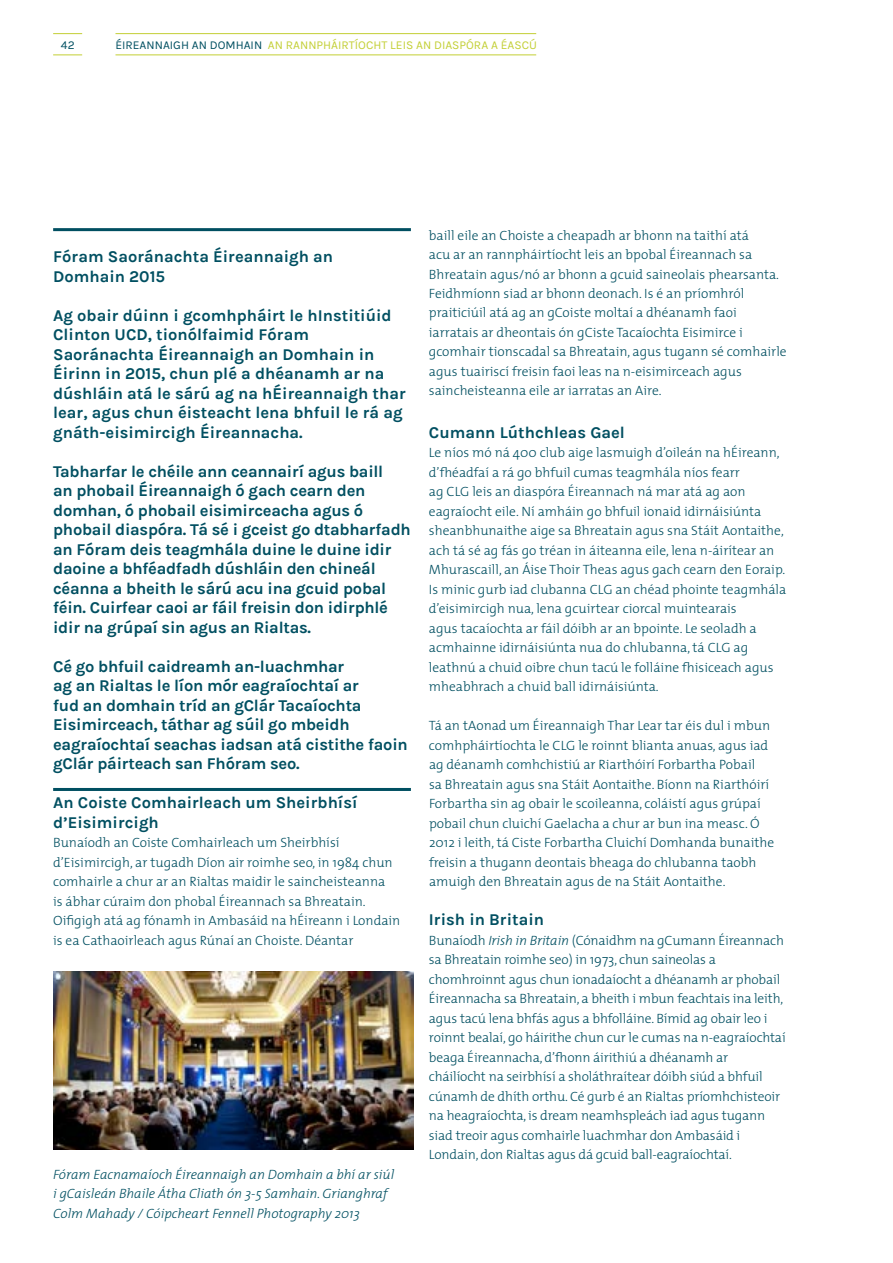
<style>
.page{position:relative;width:893px;height:1263px;background:#fff}
.page>*{position:absolute;margin:0;border:0;box-sizing:border-box;transform-origin:0 0}
.t1{font:700 16.5px/19.5px "Karla";letter-spacing:-.015em;color:#004f61}
.t2{font:300 13.5px/19.5px "The Mix";color:#004f61}
.t3{font:italic 300 13.5px/19.5px "The Mix";color:#004f61}
.t4{font:12px "Karla";color:#c3cf35}
.t5{font:12px "Karla";color:#004f61}
.s1{color:#c3cf35}
.s2{font-style:italic}
</style>
<div class="page">
<svg style="left:53px;top:33px;width:29px;height:1px"></svg>
<svg style="left:53px;top:54px;width:29px;height:1px"></svg>
<hr style="left:53px;top:228px;width:358px;height:3px;background:#004f61">
<hr style="left:53px;top:788px;width:358px;height:3px;background:#004f61">
<img style="left:53px;top:971px;width:360px;height:178px">
<hr style="left:115px;top:54px;width:421px;height:1px;background:#c3cf35">
<hr style="left:115px;top:33px;width:421px;height:1px;background:#c3cf35">
<p class="t5" style="left:61px;top:38px;width:15px">42</p>
<p class="t5" style="left:115px;top:38px;width:19px">ÉIREANNA</p>
<p class="t5" style="left:170px;top:38px;width:132px">IGH AN DOMHAIN <span class="s1">AN RANNP</span></p>
<p class="t4" style="left:323px;top:38px;width:215px">HÁIRTÍOCHT LE IS AN DIASPÓRA A ÉASCÚ</p>
<p class="t1" style="left:53px;top:247px;width:281px">Fóram Saoránachta Éireannaigh an<br>Domhain 2015</p>
<p class="t1" style="left:53px;top:306px;width:354px">Ag obair dúinn i gcomhpháirt le hInstitiúid Clinton UCD, tionólfaimid Fóram Saoránachta Éireannaigh an Domhain in Éirinn in 2015, chun plé a dhéanamh ar na dúshláin atá le sárú ag na hÉireannaigh thar lear, agus chun éisteacht lena bhfuil le rá ag gnáth-eisimircigh Éireannacha.</p>
<p class="t1" style="left:53px;top:462px;width:359px">Tabharfar le chéile ann ceannairí agus baill<br>an phobail Éireannaigh ó gach cearn den domhan, ó phobail eisimirceacha agus ó phobail diaspóra. Tá sé i gceist go dtabharfadh an Fóram deis teagmhála duine le duine idir daoine a bhféadfadh dúshláin den chineál céanna a bheith le sárú acu ina gcuid pobal féin. Cuirfear caoi ar fáil freisin don idirphlé idir na grúpaí sin agus an Rialtas.</p>
<p class="t1" style="left:53px;top:657px;width:356px">Cé go bhfuil caidreamh an-luachmhar<br>ag an Rialtas le líon mór eagraíochtaí ar<br>fud an domhain tríd an gClár Tacaíochta Eisimirceach, táthar ag súil go mbeidh eagraíochtaí seachas iadsan atá cistithe faoin gClár páirteach san Fhóram seo.</p>
<p class="t1" style="left:53px;top:793px;width:306px">An Coiste Comhairleach um Sheirbhísí d’Eisimircigh</p>
<p class="t2" style="left:53px;top:833px;width:349px">Bunaíodh an Coiste Comhairleach um Sheirbhísí d’Eisimircigh, ar tugadh Díon air roimhe seo, in 1984 chun comhairle a chur ar an Rialtas maidir le saincheisteanna<br>is ábhar cúraim don phobal Éireannach sa Bhreatain.<br>Oifigigh atá ag fónamh in Ambasáid na hÉireann i Londain is ea Cathaoirleach agus Rúnaí an Choiste. Déantar</p>
<p class="t3" style="left:53px;top:1164px;width:343px">Fóram Eacnamaíoch Éireannaigh an Domhain a bhí ar siúl i gCaisleán Bhaile Átha Cliath ón 3-5 Samhain. Grianghraf<br>Colm Mahady / Cóipcheart Fennell Photography 2013</p>
<p class="t2" style="left:429px;top:225px;width:359px">baill eile an Choiste a cheapadh ar bhonn na taithí atá<br>acu ar an rannpháirtíocht leis an bpobal Éireannach sa Bhreatain agus/nó ar bhonn a gcuid saineolais phearsanta.<br>Feidhmíonn siad ar bhonn deonach. Is é an príomhról praiticiúil atá ag an gCoiste moltaí a dhéanamh faoi iarratais ar dheontais ón gCiste Tacaíochta Eisimirce i gcomhair tionscadal sa Bhreatain, agus tugann sé comhairle agus tuairiscí freisin faoi leas na n-eisimirceach agus saincheisteanna eile ar iarratas an Aire.</p>
<p class="t1" style="left:429px;top:423px;width:197px">Cumann Lúthchleas Gael</p>
<p class="t2" style="left:429px;top:443px;width:359px">Le níos mó ná 400 club aige lasmuigh d’oileán na hÉireann, d’fhéadfaí a rá go bhfuil cumas teagmhála níos fearr<br>ag CLG leis an diaspóra Éireannach ná mar atá ag aon eagraíocht eile. Ní amháin go bhfuil ionaid idirnáisiúnta sheanbhunaithe aige sa Bhreatain agus sna Stáit Aontaithe, ach tá sé ag fás go tréan in áiteanna eile, lena n-áirítear an Mhurascaill, an Áise Thoir Theas agus gach cearn den Eoraip.<br>Is minic gurb iad clubanna CLG an chéad phointe teagmhála d’eisimircigh nua, lena gcuirtear ciorcal muintearais<br>agus tacaíochta ar fáil dóibh ar an bpointe. Le seoladh a acmhainne idirnáisiúnta nua do chlubanna, tá CLG ag leathnú a chuid oibre chun tacú le folláine fhisiceach agus mheabhrach a chuid ball idirnáisiúnta.</p>
<p class="t2" style="left:429px;top:715px;width:347px">Tá an tAonad um Éireannaigh Thar Lear tar éis dul i mbun comhpháirtíochta le CLG le roinnt blianta anuas, agus iad ag déanamh comhchistiú ar Riarthóirí Forbartha Pobail<br>sa Bhreatain agus sna Stáit Aontaithe. Bíonn na Riarthóirí Forbartha sin ag obair le scoileanna, coláistí agus grúpaí pobail chun cluichí Gaelacha a chur ar bun ina measc. Ó 2012 i leith, tá Ciste Forbartha Cluichí Domhanda bunaithe freisin a thugann deontais bheaga do chlubanna taobh amuigh den Bhreatain agus de na Stáit Aontaithe.</p>
<p class="t1" style="left:429px;top:910px;width:117px">Irish in Britain</p>
<p class="t2" style="left:429px;top:930px;width:358px">Bunaíodh <span class="s2">Irish in Britain</span> (Cónaidhm na gCumann Éireannach sa Bhreatain roimhe seo) in 1973, chun saineolas a chomhroinnt agus chun ionadaíocht a dhéanamh ar phobail Éireannacha sa Bhreatain, a bheith i mbun feachtais ina leith, agus tacú lena bhfás agus a bhfolláine. Bímid ag obair leo i roinnt bealaí, go háirithe chun cur le cumas na n-eagraíochtaí beaga Éireannacha, d’fhonn áirithiú a dhéanamh ar cháilíocht na seirbhísí a sholáthraítear dóibh siúd a bhfuil cúnamh de dhíth orthu. Cé gurb é an Rialtas príomhchisteoir na heagraíochta, is dream neamhspleách iad agus tugann siad treoir agus comhairle luachmhar don Ambasáid i Londain, don Rialtas agus dá gcuid ball-eagraíochtaí.</p>
</div>
